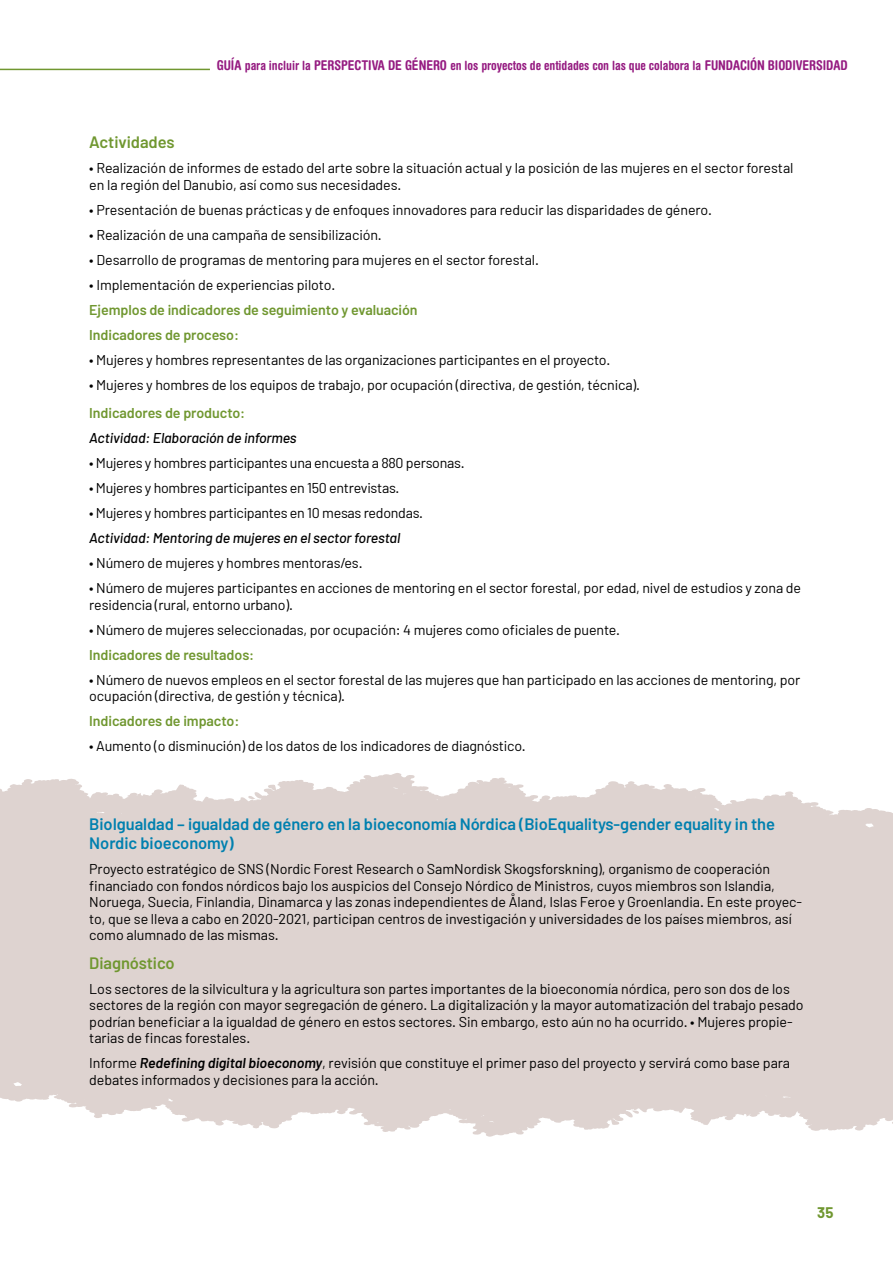
<style>
.page{position:relative;width:893px;height:1263px;background:#fff}
.page>*{position:absolute;margin:0;border:0;box-sizing:border-box;transform-origin:0 0}
.t1{font:600 16.5px/19.8px "Barlow";letter-spacing:-.005em;color:#0080af}
.t2{font:600 16.5px "Barlow";letter-spacing:-.005em;color:#709730}
.t3{font:700 15px "Barlow";color:#709730}
.t4{font:14.25px/16.5px "Barlow";letter-spacing:-.005em;color:#000}
.t5{font:600 14.25px/25px "Barlow";letter-spacing:-.005em;color:#709730}
.t6{font:italic 500 14.25px "Barlow";letter-spacing:-.01em;color:#000}
.t7{font:700 condensed 12.75px "Helvetica Rounded";letter-spacing:-.005em;color:#951b81}
.s1{font-size:13.5px}
.s2{font-weight:600;font-style:italic}
</style>
<div class="page">
<hr style="left:0;top:69px;width:210px;height:1px;background:#709730">
<svg style="left:0;top:773px;width:893px;height:63px;fill:#ded3d0"></svg>
<div style="left:0;top:836px;width:893px;height:301px;background:#ded3d0"></div>
<p class="t7" style="left:217px;top:58px;width:632px"><span class="s1">GUÍA</span> para incluir la <span class="s1">PERSPECTIVA DE GÉNERO</span> en los proyectos de entidades con las que colabora la <span class="s1">FUNDACIÓN BIODIVERSIDAD</span></p>
<p class="t2" style="left:89px;top:130px;width:87px">Actividades</p>
<p class="t4" style="left:89px;top:161px;width:706px">• Realización de informes de estado del arte sobre la situación actual y la posición de las mujeres en el sector forestal en la región del Danubio, así como sus necesidades.</p>
<p class="t4" style="left:89px;top:203px;width:624px">• Presentación de buenas prácticas y de enfoques innovadores para reducir las disparidades de género.</p>
<p class="t4" style="left:89px;top:228px;width:294px">• Realización de una campaña de sensibilización.</p>
<p class="t4" style="left:89px;top:253px;width:451px">• Desarrollo de programas de mentoring para mujeres en el sector forestal.</p>
<p class="t4" style="left:89px;top:278px;width:247px">• Implementación de experiencias piloto.</p>
<p class="t5" style="left:89px;top:299px;width:330px">Ejemplos de indicadores de seguimiento y evaluación<br>Indicadores de proceso:</p>
<p class="t4" style="left:89px;top:353px;width:522px">• Mujeres y hombres representantes de las organizaciones participantes en el proyecto.</p>
<p class="t4" style="left:89px;top:378px;width:552px">• Mujeres y hombres de los equipos de trabajo, por ocupación (directiva, de gestión, técnica).</p>
<p class="t5" style="left:89px;top:402px;width:158px">Indicadores de producto:</p>
<p class="t6" style="left:89px;top:432px;width:209px">Actividad: Elaboración de informes</p>
<p class="t4" style="left:89px;top:456px;width:377px">• Mujeres y hombres participantes una encuesta a 880 personas.</p>
<p class="t4" style="left:89px;top:481px;width:312px">• Mujeres y hombres participantes en 150 entrevistas.</p>
<p class="t4" style="left:89px;top:506px;width:335px">• Mujeres y hombres participantes en 10 mesas redondas.</p>
<p class="t6" style="left:89px;top:532px;width:312px">Actividad: Mentoring de mujeres en el sector forestal</p>
<p class="t4" style="left:89px;top:556px;width:275px">• Número de mujeres y hombres mentoras/es.</p>
<p class="t4" style="left:89px;top:581px;width:713px">• Número de mujeres participantes en acciones de mentoring en el sector forestal, por edad, nivel de estudios y zona de residencia (rural, entorno urbano).</p>
<p class="t4" style="left:89px;top:621px;width:532px">• Número de mujeres seleccionadas, por ocupación: 4 mujeres como oficiales de puente.</p>
<p class="t5" style="left:89px;top:644px;width:167px">Indicadores de resultados:</p>
<p class="t4" style="left:89px;top:672px;width:712px">• Número de nuevos empleos en el sector forestal de las mujeres que han participado en las acciones de mentoring, por ocupación (directiva, de gestión y técnica).</p>
<p class="t5" style="left:89px;top:710px;width:152px">Indicadores de impacto:</p>
<p class="t4" style="left:89px;top:739px;width:438px">• Aumento (o disminución) de los datos de los indicadores de diagnóstico.</p>
<p class="t1" style="left:89px;top:812px;width:687px">BioIgualdad – igualdad de género en la bioeconomía Nórdica (BioEqualitys-gender equality in the<br>Nordic bioeconomy)</p>
<p class="t4" style="left:89px;top:862px;width:714px">Proyecto estratégico de SNS (Nordic Forest Research o SamNordisk Skogsforskning), organismo de cooperación financiado con fondos nórdicos bajo los auspicios del Consejo Nórdico de Ministros, cuyos miembros son Islandia, Noruega, Suecia, Finlandia, Dinamarca y las zonas independientes de Åland, Islas Feroe y Groenlandia. En este proyec&shy;to, que se lleva a cabo en 2020-2021, participan centros de investigación y universidades de los países miembros, así como alumnado de las mismas.</p>
<p class="t2" style="left:89px;top:957px;width:87px">Diagnóstico</p>
<p class="t4" style="left:89px;top:981px;width:716px">Los sectores de la silvicultura y la agricultura son partes importantes de la bioeconomía nórdica, pero son dos de los sectores de la región con mayor segregación de género. La digitalización y la mayor automatización del trabajo pesado podrían beneficiar a la igualdad de género en estos sectores. Sin embargo, esto aún no ha ocurrido. • Mujeres propie&shy;tarias de fincas forestales.</p>
<p class="t4" style="left:89px;top:1056px;width:702px">Informe <span class="s2">Redefining digital bioeconomy</span>, revisión que constituye el primer paso del proyecto y servirá como base para debates informados y decisiones para la acción.</p>
<p class="t3" style="left:817px;top:1204px;width:18px">35</p>
</div>
